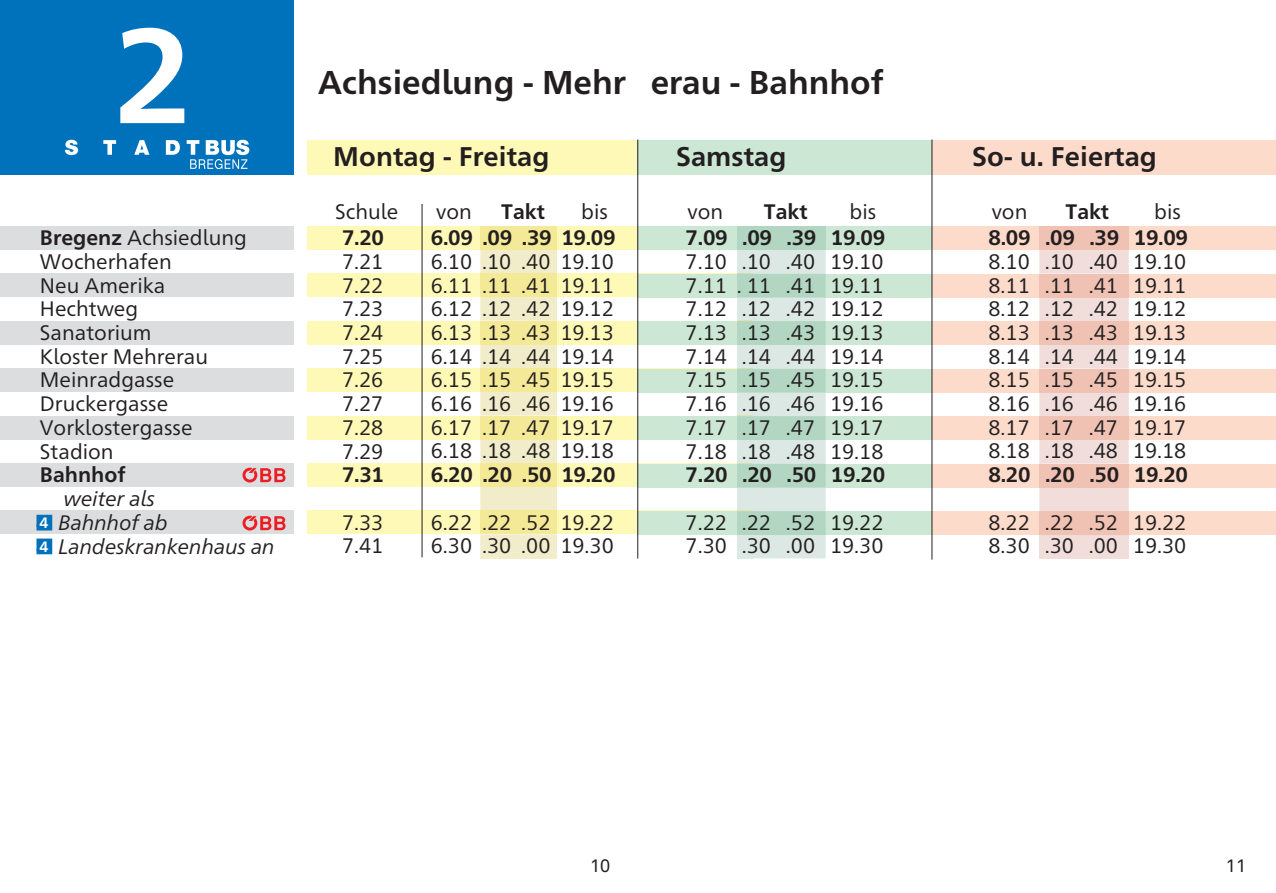
<style>
.page{position:relative;width:1276px;height:893px;background:#fff}
.page>*{position:absolute;margin:0;border:0;box-sizing:border-box;transform-origin:0 0}
.t1{font:700 134.4px "Neue Frutiger 1450 for VV";color:#fff}
.t2{font:700 33px "Neue Frutiger 1450 for VV";color:#231f20}
.t3{font:700 27px "Neue Frutiger 1450 for VV";letter-spacing:.005em;color:#231f20}
.t4{font:21px/23.7px "Neue Frutiger 1450 for VV";color:#231f20}
.t5{font:italic 21px/23.7px "Neue Frutiger 1450 for VV";color:#231f20}
.t6{font:700 21px "Neue Frutiger 1450 for VV";color:#231f20}
.t7{font:18px "Akkurat";color:#231f20}
.t8{font:700 15px/23.7px "Neue Frutiger 1450 for VV";color:#fff}
.s1{font-weight:700}
</style>
<div class="page">
<div style="left:0;top:0;width:296px;height:175px;background:#0072bc"></div>
<div style="left:0;top:226px;width:294px;height:24px;background:#dcddde"></div>
<div style="left:0;top:273px;width:294px;height:24px;background:#dcddde"></div>
<div style="left:0;top:321px;width:294px;height:24px;background:#dcddde"></div>
<div style="left:0;top:368px;width:294px;height:24px;background:#dcddde"></div>
<div style="left:0;top:416px;width:294px;height:23px;background:#dcddde"></div>
<div style="left:0;top:463px;width:294px;height:24px;background:#dcddde"></div>
<div style="left:0;top:511px;width:294px;height:23px;background:#dcddde"></div>
<div style="left:298px;top:226px;width:454px;height:24px;background:#fff9b8"></div>
<div style="left:298px;top:273px;width:454px;height:24px;background:#fff9b8"></div>
<div style="left:298px;top:321px;width:454px;height:24px;background:#fff9b8"></div>
<div style="left:298px;top:368px;width:454px;height:24px;background:#fff9b8"></div>
<div style="left:298px;top:416px;width:454px;height:23px;background:#fff9b8"></div>
<div style="left:298px;top:463px;width:454px;height:24px;background:#fff9b8"></div>
<div style="left:298px;top:511px;width:454px;height:23px;background:#fff9b8"></div>
<div style="left:295px;top:140px;width:457px;height:34px;background:#fff9b8"></div>
<hr style="left:480px;top:558px;width:77px;height:1px;background:#f2edcb">
<div style="left:480px;top:250px;width:77px;height:308px;background:#f1edcb"></div>
<div style="left:480px;top:226px;width:77px;height:24px;background:#f4e996"></div>
<div style="left:480px;top:273px;width:77px;height:24px;background:#f4e996"></div>
<div style="left:480px;top:321px;width:77px;height:24px;background:#f4e996"></div>
<div style="left:480px;top:368px;width:77px;height:24px;background:#f4e996"></div>
<div style="left:480px;top:416px;width:77px;height:23px;background:#f4e996"></div>
<div style="left:480px;top:463px;width:77px;height:24px;background:#f4e996"></div>
<div style="left:480px;top:511px;width:77px;height:23px;background:#f4e996"></div>
<svg style="left:65px;top:140px;width:13px;height:15px"></svg>
<svg style="left:103px;top:140px;width:13px;height:15px"></svg>
<svg style="left:134px;top:140px;width:15px;height:15px"></svg>
<svg style="left:166px;top:140px;width:14px;height:15px"></svg>
<svg style="left:187px;top:140px;width:62px;height:29px"></svg>
<div style="left:637px;top:226px;width:296px;height:24px;background:#cce7d3"></div>
<div style="left:637px;top:274px;width:295px;height:23px;background:#cce7d3"></div>
<div style="left:637px;top:321px;width:295px;height:24px;background:#cce7d3"></div>
<div style="left:637px;top:369px;width:295px;height:23px;background:#cce7d3"></div>
<div style="left:637px;top:416px;width:295px;height:24px;background:#cce7d3"></div>
<div style="left:637px;top:464px;width:295px;height:24px;background:#cce7d3"></div>
<div style="left:637px;top:511px;width:295px;height:24px;background:#cce7d3"></div>
<div style="left:637px;top:140px;width:297px;height:34px;background:#cce7d3"></div>
<div style="left:932px;top:226px;width:344px;height:24px;background:#fddbcb"></div>
<div style="left:932px;top:274px;width:344px;height:23px;background:#fddbcb"></div>
<div style="left:932px;top:321px;width:344px;height:24px;background:#fddbcb"></div>
<div style="left:932px;top:369px;width:344px;height:23px;background:#fddbcb"></div>
<div style="left:932px;top:416px;width:344px;height:24px;background:#fddbcb"></div>
<div style="left:932px;top:464px;width:344px;height:24px;background:#fddbcb"></div>
<div style="left:932px;top:511px;width:344px;height:24px;background:#fddbcb"></div>
<div style="left:932px;top:140px;width:344px;height:34px;background:#fddbcb"></div>
<div style="left:737px;top:226px;width:88px;height:24px;background:#b2d6c2"></div>
<svg style="left:737px;top:250px;width:88px;height:309px;background:#c8dfd4"></svg>
<div style="left:1039px;top:535px;width:89px;height:24px;background:#f1deda"></div>
<div style="left:1039px;top:226px;width:89px;height:24px;background:#efc2b3"></div>
<svg style="left:1039px;top:250px;width:89px;height:285px;background:#f0d0c6"></svg>
<hr style="left:421px;top:204px;width:1px;height:353px;background:#231f20">
<div style="left:294px;top:0;width:13px;height:592px;background:#fff"></div>
<hr style="left:931px;top:140px;width:1px;height:420px;background:#231f20">
<hr style="left:637px;top:140px;width:1px;height:418px;background:#231f20">
<svg style="left:242px;top:468px;width:43px;height:14px"></svg>
<svg style="left:242px;top:516px;width:43px;height:14px"></svg>
<svg style="left:37px;top:515px;width:15px;height:15px"></svg>
<svg style="left:37px;top:539px;width:15px;height:15px"></svg>
<p class="t1" style="left:113px;top:-21px;width:82px">2</p>
<p class="t4" style="left:40px;top:225px;width:208px"><span class="s1">Bregenz</span> Achsiedlung<br>Wocherhafen<br>Neu Amerika<br>Hechtweg<br>Sanatorium<br>Kloster Mehrerau<br>Meinradgasse<br>Druckergasse<br>Vorklostergasse<br>Stadion<br><span class="s1">Bahnhof</span></p>
<p class="t5" style="left:37px;top:509px;width:240px">4 Bahnhof ab<br>4 Landeskrankenhaus an</p>
<p class="t5" style="left:64px;top:486px;width:93px">weiter als</p>
<p class="t8" style="left:40px;top:509px;width:10px">4<br>4</p>
<p class="t2" style="left:318px;top:59px;width:567px">Achsiedlung - Mehr erau - Bahnhof</p>
<p class="t3" style="left:333px;top:137px;width:218px">Montag - Freitag</p>
<p class="t3" style="left:676px;top:137px;width:112px">Samstag</p>
<p class="t3" style="left:972px;top:137px;width:186px">So- u. Feiertag</p>
<p class="t4" style="left:335px;top:199px;width:65px">Schule</p>
<p class="t4" style="left:436px;top:199px;width:37px">von</p>
<p class="t6" style="left:501px;top:197px;width:45px">Takt</p>
<p class="t4" style="left:581px;top:199px;width:28px">bis</p>
<p class="t4" style="left:687px;top:199px;width:37px">von</p>
<p class="t6" style="left:764px;top:197px;width:45px">Takt</p>
<p class="t4" style="left:849px;top:199px;width:28px">bis</p>
<p class="t4" style="left:991px;top:199px;width:37px">von</p>
<p class="t6" style="left:1065px;top:197px;width:45px">Takt</p>
<p class="t4" style="left:1154px;top:199px;width:28px">bis</p>
<p class="t4" style="left:342px;top:225px;width:44px;text-align:justify"><span class="s1">7.20<br></span>7.21<br>7.22<br>7.23<br>7.24<br>7.25<br>7.26<br>7.27<br>7.28<br>7.29<br><span class="s1">7.31</span></p>
<p class="t4" style="left:342px;top:509px;width:43px">7.33<br>7.41</p>
<p class="t4" style="left:431px;top:224px;width:186px;text-align:justify"><span class="s1">6.09 .09 .39 19.09<br></span>6.10 .10 .40 19.10<br>6.11 .11 .41 19.11<br>6.12 .12 .42 19.12<br>6.13 .13 .43 19.13<br>6.14 .14 .44 19.14<br>6.15 .15 .45 19.15<br>6.16 .16 .46 19.16<br>6.17 .17 .47 19.17<br>6.18 .18 .48 19.18<br><span class="s1">6.20 .20 .50 19.20</span></p>
<p class="t4" style="left:431px;top:509px;width:184px">6.22 .22 .52 19.22<br>6.30 .30 .00 19.30</p>
<p class="t4" style="left:685px;top:224px;width:201px;text-align:justify"><span class="s1">7.09 .09 .39 19.09<br></span>7.10 .10 .40 19.10<br>7.11 . 11 .41 19.11<br>7.12 .12 .42 19.12<br>7.13 .13 .43 19.13<br>7.14 .14 .44 19.14<br>7.15 .15 .45 19.15<br>7.16 .16 .46 19.16<br>7.17 .17 .47 19.17<br>7.18 .18 .48 19.18<br><span class="s1">7.20 .20 .50 19.20</span></p>
<p class="t4" style="left:685px;top:509px;width:199px">7.22 .22 .52 19.22<br>7.30 .30 .00 19.30</p>
<p class="t4" style="left:988px;top:224px;width:201px;text-align:justify"><span class="s1">8.09 .09 .39 19.09<br></span>8.10 .10 .40 19.10<br>8.11 .11 .41 19.11<br>8.12 .12 .42 19.12<br>8.13 .13 .43 19.13<br>8.14 .14 .44 19.14<br>8.15 .15 .45 19.15<br>8.16 .16 .46 19.16<br>8.17 .17 .47 19.17<br>8.18 .18 .48 19.18<br><span class="s1">8.20 .20 .50 19.20</span></p>
<p class="t4" style="left:988px;top:509px;width:199px">8.22 .22 .52 19.22<br>8.30 .30 .00 19.30</p>
<p class="t7" style="left:590px;top:855px;width:22px">10</p>
<p class="t7" style="left:1226px;top:855px;width:22px">11</p>
</div>
